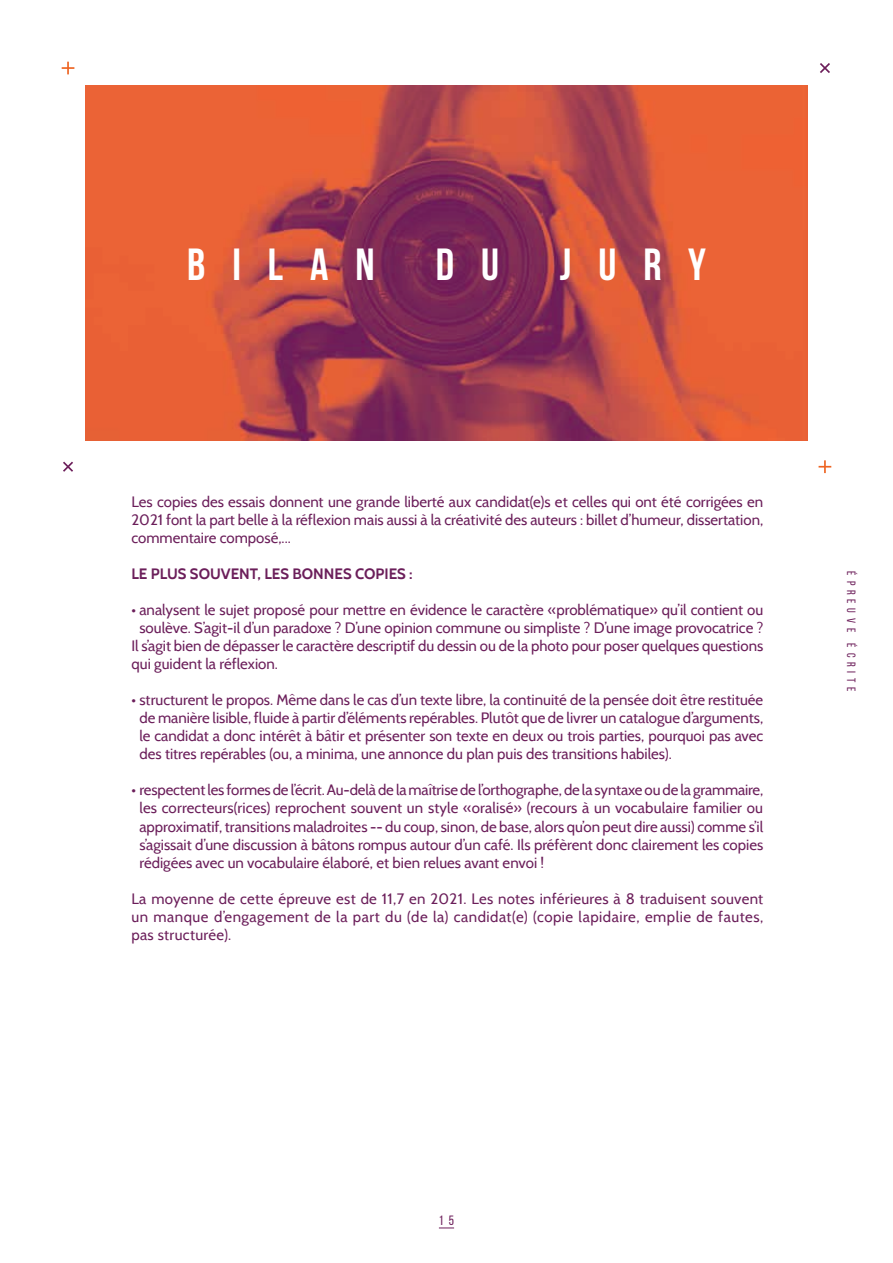
<style>
.page{position:relative;width:893px;height:1263px;background:#fff}
.page>*{position:absolute;margin:0;border:0;box-sizing:border-box;transform-origin:0 0}
.t1{font:700 45px "Bebas Neue";letter-spacing:.6em;color:#fff}
.t2{font:15px/18px "Cabin";color:#6b1e5a;text-align:justify}
.t3{font:700 15px "Cabin";color:#6b1e5a}
.t4{font:13.5px "Bebas Neue";color:#6c1e5a}
.t5{font:12px "Bebas Neue";letter-spacing:.4em;color:#6c1e5a}
</style>
<div class="page">
<img style="left:85px;top:85px;width:723px;height:355px">
<svg style="left:62px;top:62px;width:12px;height:12px"></svg>
<svg style="left:820px;top:63px;width:10px;height:10px"></svg>
<svg style="left:63px;top:462px;width:10px;height:10px"></svg>
<svg style="left:819px;top:460px;width:12px;height:13px"></svg>
<svg style="left:439px;top:1227px;width:15px;height:1px"></svg>
<h1 class="t1" style="left:187px;top:239px;width:189px">BILAN</h1>
<h1 class="t1" style="left:436px;top:239px;width:65px">D U</h1>
<h1 class="t1" style="left:560px;top:239px;width:147px">JURY</h1>
<p class="t2" style="left:131px;top:493px;width:633px">Les copies des essais donnent une grande liberté aux candidat(e)s et celles qui ont été corrigées en 2021 font la part belle à la réflexion mais aussi à la créativité des auteurs : billet d’humeur, dissertation, commentaire composé,...</p>
<p class="t3" style="left:131px;top:565px;width:283px">LE PLUS SOUVENT, LES BONNES COPIES :</p>
<p class="t2" style="left:131px;top:601px;width:633px">• analysent le sujet proposé pour mettre en évidence le caractère «problématique» qu’il contient ou</p>
<p class="t2" style="left:139px;top:619px;width:625px">soulève. S’agit-il d’un paradoxe ? D’une opinion commune ou simpliste ? D’une image provocatrice ?</p>
<p class="t2" style="left:131px;top:637px;width:633px">Il s’agit bien de dépasser le caractère descriptif du dessin ou de la photo pour poser quelques questions</p>
<p class="t2" style="left:131px;top:655px;width:148px">qui guident la réflexion.</p>
<p class="t2" style="left:139px;top:691px;width:625px;text-indent:-8px">• structurent le propos. Même dans le cas d’un texte libre, la continuité de la pensée doit être restituée de manière lisible, fluide à partir d’éléments repérables. Plutôt que de livrer un catalogue d’arguments, le candidat a donc intérêt à bâtir et présenter son texte en deux ou trois parties, pourquoi pas avec des titres repérables (ou, a minima, une annonce du plan puis des transitions habiles).</p>
<p class="t2" style="left:139px;top:781px;width:625px;text-indent:-8px">• respectent les formes de l’écrit. Au-delà de la maîtrise de l’orthographe, de la syntaxe ou de la grammaire, les correcteurs(rices) reprochent souvent un style «oralisé» (recours à un vocabulaire familier ou approximatif, transitions maladroites -- du coup, sinon, de base, alors qu’on peut dire aussi) comme s’il s’agissait d’une discussion à bâtons rompus autour d’un café. Ils préfèrent donc clairement les copies rédigées avec un vocabulaire élaboré, et bien relues avant envoi !</p>
<p class="t2" style="left:131px;top:889px;width:633px">La moyenne de cette épreuve est de 11,7 en 2021. Les notes inférieures à 8 traduisent souvent un manque d’engagement de la part du (de la) candidat(e) (copie lapidaire, emplie de fautes, pas structurée).</p>
<p class="t5" style="left:858px;top:571px;width:122px;rotate:90deg">épreuve écrite</p>
<p class="t4" style="left:439px;top:1213px;width:17px">1 5</p>
</div>
